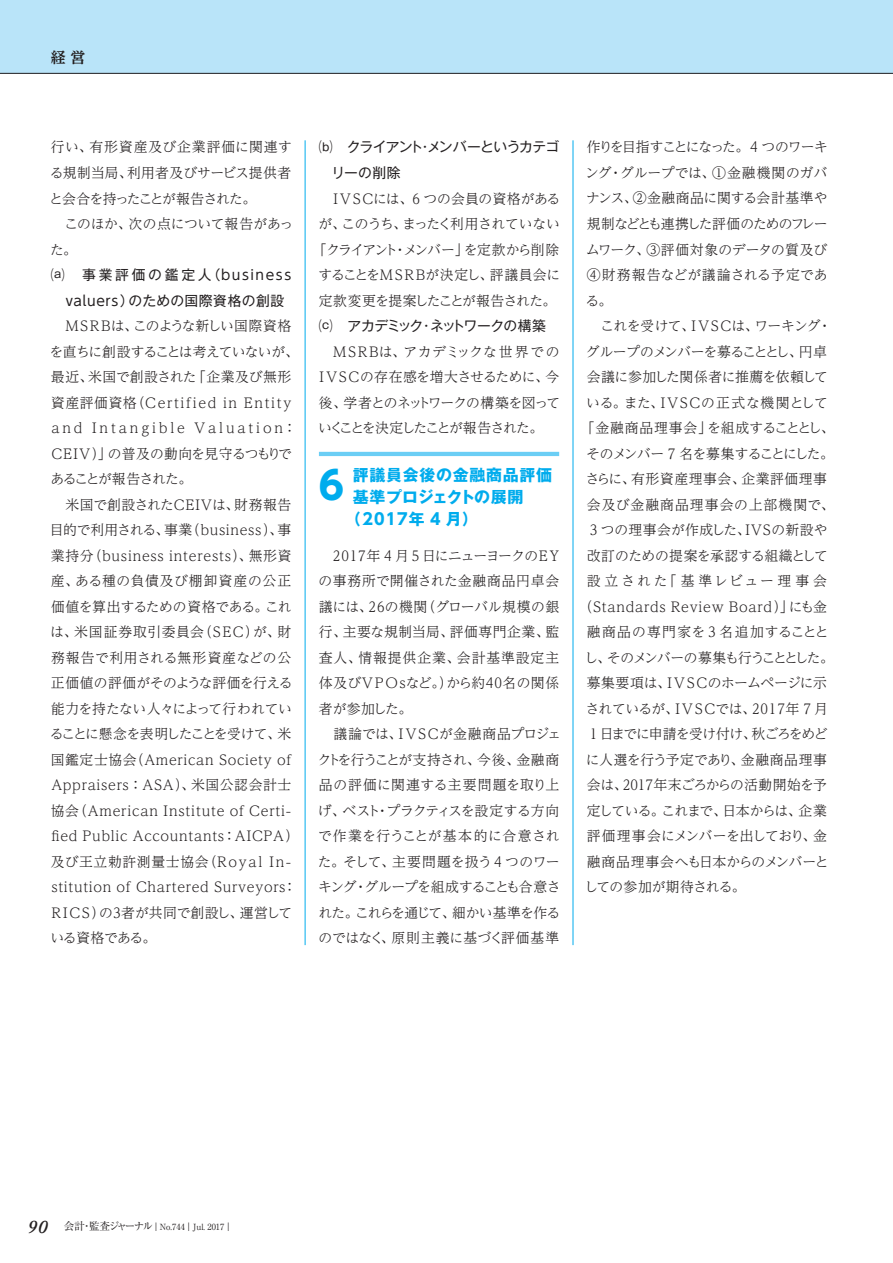
<style>
.page{position:relative;width:893px;height:1263px;background:#fff}
.page>*{position:absolute;margin:0;border:0;box-sizing:border-box;transform-origin:0 0}
.t1{font:700 38.25px "UD Shin Go Pr 6 N";color:#00aced}
.t2{font:700 15.9px/22.4px "Gothic MB101 Pro";letter-spacing:.04em;color:#00aced}
.t3{font:700 15.9px "UD Shin Go Pr 6 N";color:#00aced}
.t4{font:700 14.85px "UD Reimin Pr 6 N";color:#231f20}
.t5{font:300 13.8px/25.5px "UD Reimin Pr 6 N";letter-spacing:.045em;color:#231f20}
.t6{font:300 13.8px/25.5px "UD Reimin Pr 6 N";letter-spacing:.015em;color:#231f20;text-align:justify}
.t7{font:300 13.8px/25.5px "UD Reimin Pr 6 N";letter-spacing:-.005em;color:#231f20}
.t8{font:300 13.8px/25.5px "UD Reimin Pr 6 N";letter-spacing:-.025em;color:#231f20;text-align:center}
.t9{font:300 13.8px "UD Reimin Pr 6 N";letter-spacing:-.065em;color:#231f20}
.t10{font:13.8px/25.5px "Gothic MB101 Pro";letter-spacing:-.045em;color:#231f20}
.t11{font:13.8px/25.5px "Gothic MB101 Pro";letter-spacing:.045em;color:#231f20;text-align:center}
.t12{font:300 13.8px "UD Reimin Pr 6 N";letter-spacing:.04em;color:#231f20}
.t13{font:300 13.8px "UD Reimin Pr 6 N";letter-spacing:-.03em;color:#231f20}
.t14{font:300 13.8px "UD Reimin Pr 6 N";letter-spacing:.05em;color:#231f20}
.t15{font:300 13.8px "UD Reimin Pr 6 N";letter-spacing:.035em;color:#231f20}
.t16{font:300 13.8px "UD Reimin Pr 6 N";letter-spacing:-.08em;color:#231f20}
.t17{font:300 13.8px "UD Reimin Pr 6 N";letter-spacing:-.09em;color:#231f20}
.t18{font:300 13.8px "UD Reimin Pr 6 N";letter-spacing:-.085em;color:#231f20}
.t19{font:300 13.8px "UD Reimin Pr 6 N";letter-spacing:-.05em;color:#231f20}
.t20{font:300 13.8px "UD Reimin Pr 6 N";letter-spacing:.055em;color:#231f20}
.t21{font:300 13.8px "UD Reimin Pr 6 N";letter-spacing:-.01em;color:#231f20}
.t22{font:300 13.8px "UD Reimin Pr 6 N";letter-spacing:-.035em;color:#231f20}
.t23{font:300 13.8px "UD Reimin Pr 6 N";letter-spacing:-.015em;color:#231f20}
.t24{font:300 13.8px "UD Reimin Pr 6 N";letter-spacing:.075em;color:#231f20}
.t25{font:300 13.8px "UD Reimin Pr 6 N";letter-spacing:.08em;color:#231f20}
.t26{font:300 13.8px "UD Reimin Pr 6 N";letter-spacing:.195em;color:#231f20}
.t27{font:8.55px "Ryumin Pr 6 N";color:#231f20}
.s1{font-family:"UD Shin Go Pr 6 N"}
.s2{font-family:"Gothic MB101 Pro"}
.s3{font-family:"Adobe Caslon Pro";font-weight:600;font-style:italic;font-size:19.2px}
.s4{font-size:10.65px}
</style>
<div class="page">
<div style="left:0;top:0;width:893px;height:73px;background:#b9e4f9"></div>
<hr style="left:0;top:73px;width:893px;height:1px;background:#231f20">
<hr style="left:573px;top:140px;width:1px;height:805px;background:#00aced">
<hr style="left:305px;top:140px;width:1px;height:805px;background:#00aced">
<hr style="left:319px;top:452px;width:240px;height:4px;background:#6bcef5">
<p class="t4" style="left:51px;top:45px;width:36px">経営</p>
<p class="t7" style="left:49px;top:134px;width:245px">行い、有形資産及び企業評価に関連する規制当局、利用者及びサービス提供者と会合を持ったことが報告された。<br>　このほか、次の点について報告があった。</p>
<p class="t11" style="left:51px;top:260px;width:242px">⒜　事業評価の鑑定人（<span class="s1">business valuers</span>）のための国際資格の創設</p>
<p class="t5" style="left:50px;top:313px;width:251px">　MSRBは、このような新しい国際資格を直ちに創設することは考えていないが、最近、米国で創設された「企業及び無形資産評価資格（Certified in Entity and Intangible Valuation：<br>CEIV）」の普及の動向を見守るつもりであることが報告された。<br>　米国で創設されたCEIVは、財務報告目的で利用される、事業（business）、事業持分（business interests）、無形資産、ある種の負債及び棚卸資産の公正価値を算出するための資格である。これは、米国証券取引委員会（SEC）が、財務報告で利用される無形資産などの公正価値の評価がそのような評価を行える能力を持たない人々によって行われていることに懸念を表明したことを受けて、米国鑑定士協会（American Society of<br>Appraisers ：ASA）、米国公認会計士協会（American Institute of Certi&shy;fied Public Accountants：AICPA）及び王立勅許測量士協会（Royal In&shy;stitution of Chartered Surveyors：<br>RICS）の3者が共同で創設し、運営している資格である。</p>
<p class="t10" style="left:332px;top:133px;width:229px;text-indent:-13px">⒝　クライアント・メンバーというカテゴリーの削除</p>
<p class="t8" style="left:313px;top:185px;width:249px">　IVSCには、6 つの会員の資格があるが、このうち、まったく利用されていない「クライアント・メンバー」を定款から削除することをMSRBが決定し、評議員会に定款変更を提案したことが報告された。</p>
<p class="t10" style="left:319px;top:311px;width:229px">⒞　アカデミック・ネットワークの構築</p>
<p class="t6" style="left:318px;top:338px;width:243px">　MSRBは、アカデミックな世界でのIVSCの存在感を増大させるために、今後、学者とのネットワークの構築を図っていくことを決定したことが報告された。</p>
<p class="t2" style="left:353px;top:462px;width:201px">評議員会後の金融商品評価基準プロジェクトの展開</p>
<p class="t3" style="left:345px;top:506px;width:135px"><span class="s2">（</span>2017<span class="s2">年</span> 4 <span class="s2">月）</span></p>
<h1 class="t1" style="left:319px;top:455px;width:27px">6</h1>
<p class="t6" style="left:318px;top:542px;width:245px;text-align:left">　2017年 4 月 5 日にニューヨークのEYの事務所で開催された金融商品円卓会議には、26の機関（グローバル規模の銀行、主要な規制当局、評価専門企業、監査人、情報提供企業、会計基準設定主体及びVPOsなど。）から約40名の関係者が参加した。<br>　議論では、IVSCが金融商品プロジェクトを行うことが支持され、今後、金融商品の評価に関連する主要問題を取り上げ、ベスト・プラクティスを設定する方向で作業を行うことが基本的に合意された。そして、主要問題を扱う 4 つのワーキング・グループを組成することも合意された。これらを通じて、細かい基準を作るのではなく、原則主義に基づく評価基準</p>
<p class="t17" style="left:587px;top:136px;width:243px">作りを目指すことになった。 4 つのワーキ</p>
<p class="t6" style="left:585px;top:159px;width:244px">ング・グループでは、①金融機関のガバ</p>
<p class="t6" style="left:586px;top:185px;width:243px">ナンス、②金融商品に関する会計基準や</p>
<p class="t18" style="left:587px;top:213px;width:242px">規制などとも連携した評価のためのフレー</p>
<p class="t6" style="left:586px;top:236px;width:243px">ムワーク、③評価対象のデータの質及び</p>
<p class="t6" style="left:587px;top:262px;width:242px">④財務報告などが議論される予定であ</p>
<p class="t6" style="left:586px;top:287px;width:28px">る。</p>
<p class="t7" style="left:587px;top:313px;width:246px">　これを受けて、IVSCは、ワーキング・</p>
<p class="t19" style="left:586px;top:340px;width:243px">グループのメンバーを募ることとし、円卓</p>
<p class="t13" style="left:587px;top:366px;width:243px">会議に参加した関係者に推薦を依頼して</p>
<p class="t20" style="left:586px;top:391px;width:243px">いる。また、IVSCの正式な機関として</p>
<p class="t12" style="left:581px;top:417px;width:255px">「金融商品理事会」を組成することとし、</p>
<p class="t9" style="left:586px;top:442px;width:249px">そのメンバー 7 名を募集することにした。</p>
<p class="t12" style="left:585px;top:468px;width:243px">さらに、有形資産理事会、企業評価理事</p>
<p class="t24" style="left:587px;top:493px;width:249px">会及び金融商品理事会の上部機関で、</p>
<p class="t6" style="left:590px;top:517px;width:239px">3 つの理事会が作成した、IVSの新設や</p>
<p class="t22" style="left:587px;top:544px;width:243px">改訂のための提案を承認する組織として</p>
<p class="t26" style="left:587px;top:570px;width:242px">設立された「基準レビュー理事会</p>
<p class="t14" style="left:579px;top:595px;width:250px">（Standards Review Board）」にも金</p>
<p class="t25" style="left:587px;top:621px;width:243px">融商品の専門家を 3 名追加することと</p>
<p class="t16" style="left:584px;top:646px;width:251px">し、そのメンバーの募集も行うこととした。</p>
<p class="t21" style="left:587px;top:672px;width:242px">募集要項は、IVSCのホームページに示</p>
<p class="t15" style="left:585px;top:697px;width:244px">されているが、IVSCでは、2017年 7 月</p>
<p class="t9" style="left:590px;top:723px;width:239px">1 日までに申請を受け付け、秋ごろをめど</p>
<p class="t7" style="left:586px;top:746px;width:243px">に人選を行う予定であり、金融商品理事</p>
<p class="t6" style="left:587px;top:772px;width:242px">会は、2017年末ごろからの活動開始を予</p>
<p class="t9" style="left:587px;top:799px;width:242px">定している。これまで、日本からは、企業</p>
<p class="t23" style="left:587px;top:825px;width:242px">評価理事会にメンバーを出しており、金</p>
<p class="t13" style="left:587px;top:850px;width:243px">融商品理事会へも日本からのメンバーと</p>
<p class="t8" style="left:584px;top:874px;width:163px">しての参加が期待される。</p>
<p class="t27" style="left:28px;top:1220px;width:206px"><span class="s3">90</span> <span class="s4">会計・監査ジャーナル</span>｜No.744｜Jul. 2017｜</p>
</div>
